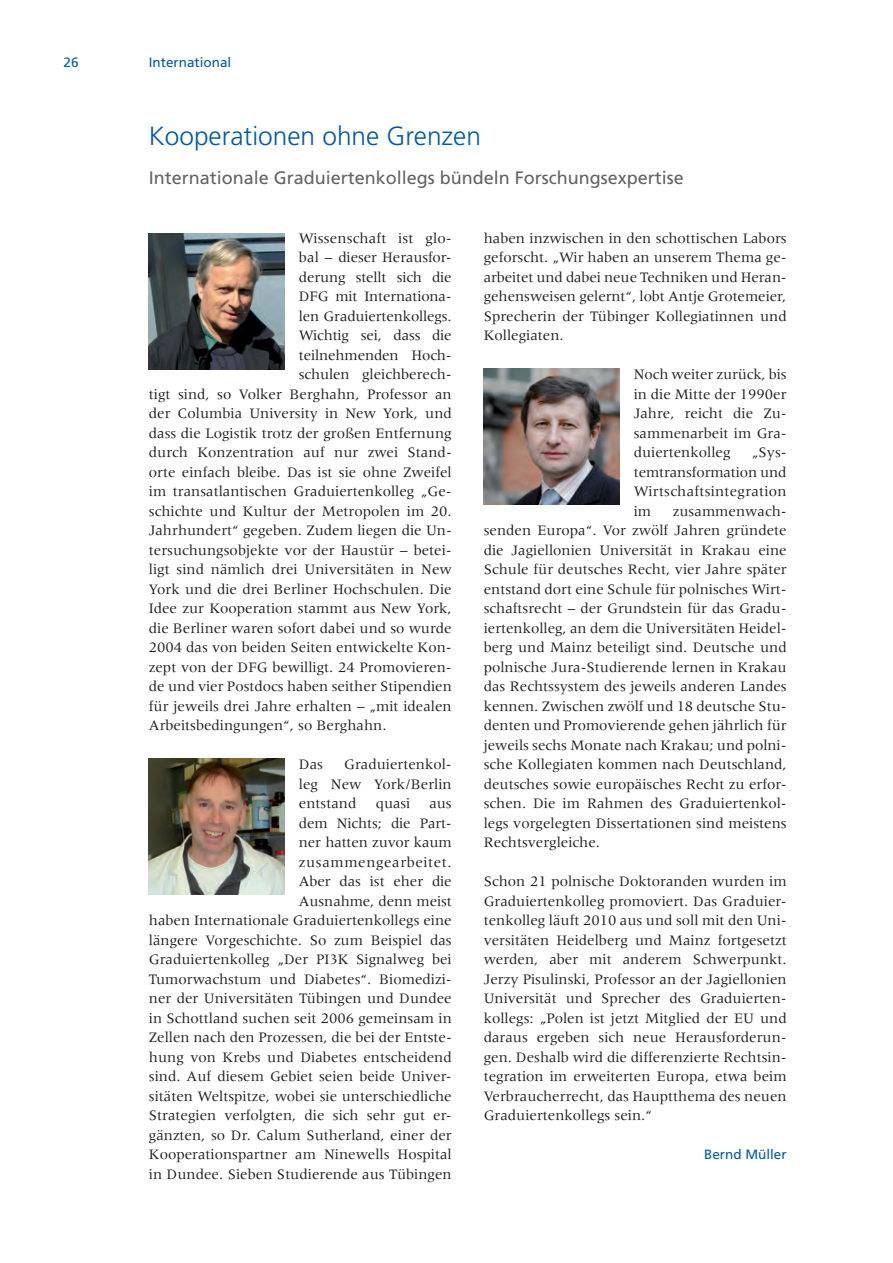
<style>
.page{position:relative;width:893px;height:1263px;background:#fff}
.page>*{position:absolute;margin:0;border:0;box-sizing:border-box;transform-origin:0 0}
.t1{font:300 26.25px "Frutiger LT Std";color:#015aaa}
.t2{font:18px "Frutiger LT Std";color:#636366}
.t3{font:15px/19.5px "Meridien LT Std";color:#231f20;text-align:justify}
.t4{font:13.5px "Frutiger LT Std";color:#015aaa}
</style>
<div class="page">
<img style="left:149px;top:234px;width:136px;height:136px">
<img style="left:149px;top:759px;width:136px;height:136px">
<img style="left:484px;top:368px;width:136px;height:136px">
<p class="t4" style="left:64px;top:54px;width:17px">26</p>
<p class="t4" style="left:149px;top:54px;width:84px">International</p>
<h1 class="t1" style="left:149px;top:121px;width:334px">Kooperationen ohne Grenzen</h1>
<p class="t2" style="left:149px;top:167px;width:537px">Internationale Graduiertenkollegs bündeln Forschungsexpertise</p>
<p class="t3" style="left:299px;top:228px;width:154px">Wissenschaft ist glo-</p>
<p class="t3" style="left:299px;top:248px;width:154px">bal – dieser Herausfor-</p>
<p class="t3" style="left:299px;top:267px;width:154px">derung stellt sich die</p>
<p class="t3" style="left:299px;top:287px;width:154px">DFG mit Internationa-</p>
<p class="t3" style="left:299px;top:306px;width:154px">len Graduiertenkollegs.</p>
<p class="t3" style="left:299px;top:326px;width:154px">Wichtig sei, dass die</p>
<p class="t3" style="left:299px;top:345px;width:154px">teilnehmenden Hoch-</p>
<p class="t3" style="left:299px;top:365px;width:154px">schulen gleichberech-</p>
<p class="t3" style="left:149px;top:384px;width:304px">tigt sind, so Volker Berghahn, Professor an</p>
<p class="t3" style="left:149px;top:404px;width:304px">der Columbia University in New York, und</p>
<p class="t3" style="left:149px;top:423px;width:304px">dass die Logistik trotz der großen Entfernung</p>
<p class="t3" style="left:149px;top:443px;width:304px">durch Konzentration auf nur zwei Stand-</p>
<p class="t3" style="left:149px;top:462px;width:304px">orte einfach bleibe. Das ist sie ohne Zweifel</p>
<p class="t3" style="left:149px;top:482px;width:304px">im transatlantischen Graduiertenkolleg „Ge-</p>
<p class="t3" style="left:149px;top:501px;width:304px">schichte und Kultur der Metropolen im 20.</p>
<p class="t3" style="left:149px;top:521px;width:304px">Jahrhundert“ gegeben. Zudem liegen die Un-</p>
<p class="t3" style="left:149px;top:540px;width:304px">tersuchungsobjekte vor der Haustür – betei-</p>
<p class="t3" style="left:149px;top:560px;width:304px">ligt sind nämlich drei Universitäten in New</p>
<p class="t3" style="left:149px;top:579px;width:304px">York und die drei Berliner Hochschulen. Die</p>
<p class="t3" style="left:149px;top:599px;width:304px">Idee zur Kooperation stammt aus New York,</p>
<p class="t3" style="left:149px;top:618px;width:304px">die Berliner waren sofort dabei und so wurde</p>
<p class="t3" style="left:149px;top:638px;width:304px">2004 das von beiden Seiten entwickelte Kon-</p>
<p class="t3" style="left:149px;top:657px;width:304px">zept von der DFG bewilligt. 24 Promovieren-</p>
<p class="t3" style="left:149px;top:677px;width:304px">de und vier Postdocs haben seither Stipendien</p>
<p class="t3" style="left:149px;top:696px;width:304px">für jeweils drei Jahre erhalten – „mit idealen</p>
<p class="t3" style="left:149px;top:716px;width:239px">Arbeitsbedingungen“, so Berghahn.</p>
<p class="t3" style="left:299px;top:755px;width:26px">Das</p>
<p class="t3" style="left:299px;top:755px;width:154px;text-indent:45px">Graduiertenkol&shy;leg New York/Berlin entstand</p>
<p class="t3" style="left:376px;top:794px;width:36px">quasi</p>
<p class="t3" style="left:149px;top:794px;width:304px;text-align:right">aus<br>dem Nichts; die Part-<br>ner hatten zuvor kaum zusammengearbeitet.<br>Aber das ist eher die<br>Ausnahme, denn meist<br>haben Internationale Graduiertenkollegs eine längere Vorgeschichte. So zum Beispiel das Graduiertenkolleg „Der PI3K Signalweg bei Tumorwachstum und Diabetes“. Biomedizi&shy;ner der Universitäten Tübingen und Dundee in Schottland suchen seit 2006 gemeinsam in Zellen nach den Prozessen, die bei der Entste&shy;hung von Krebs und Diabetes entscheidend sind. Auf diesem Gebiet seien beide Univer&shy;sitäten Weltspitze, wobei sie unterschiedliche Strategien verfolgten, die sich sehr gut er&shy;gänzten, so Dr. Calum Sutherland, einer der Kooperationspartner am Ninewells Hospital in Dundee. Sieben Studierende aus Tübingen</p>
<p class="t3" style="left:484px;top:228px;width:304px">haben inzwischen in den schottischen Labors geforscht. „Wir haben an unserem Thema ge&shy;arbeitet und dabei neue Techniken und Heran&shy;gehensweisen gelernt“, lobt Antje Grotemeier, Sprecherin der Tübinger Kollegiatinnen und Kollegiaten.</p>
<p class="t3" style="left:634px;top:365px;width:154px">Noch weiter zurück, bis in die Mitte der 1990er Jahre, reicht die Zu&shy;sammenarbeit im Gra&shy;duiertenkolleg</p>
<p class="t3" style="left:634px;top:443px;width:154px;text-indent:118px">„Sys&shy;temtransformation und Wirtschaftsintegration im</p>
<p class="t3" style="left:484px;top:501px;width:304px;text-indent:189px">zusammenwach&shy;senden Europa“. Vor zwölf Jahren gründete die Jagiellonien Universität in Krakau eine Schule für deutsches Recht, vier Jahre später entstand dort eine Schule für polnisches Wirt&shy;schaftsrecht – der Grundstein für das Gradu&shy;iertenkolleg, an dem die Universitäten Heidel&shy;berg und Mainz beteiligt sind. Deutsche und polnische Jura-Studierende lernen in Krakau das Rechtssystem des jeweils anderen Landes kennen. Zwischen zwölf und 18 deutsche Stu&shy;denten und Promovierende gehen jährlich für jeweils sechs Monate nach Krakau; und polni&shy;sche Kollegiaten kommen nach Deutschland, deutsches sowie europäisches Recht zu erfor&shy;schen. Die im Rahmen des Graduiertenkol&shy;legs vorgelegten Dissertationen sind meistens Rechtsvergleiche.</p>
<p class="t3" style="left:484px;top:872px;width:304px">Schon 21 polnische Doktoranden wurden im Graduiertenkolleg promoviert. Das Graduier&shy;tenkolleg läuft 2010 aus und soll mit den Uni&shy;versitäten Heidelberg und Mainz fortgesetzt werden, aber mit anderem Schwerpunkt.<br>Jerzy Pisulinski, Professor an der Jagiellonien Universität und Sprecher des Graduierten&shy;kollegs: „Polen ist jetzt Mitglied der EU und daraus ergeben sich neue Herausforderun&shy;gen. Deshalb wird die differenzierte Rechtsin&shy;tegration im erweiterten Europa, etwa beim Verbraucherrecht, das Hauptthema des neuen Graduiertenkollegs sein.“</p>
<p class="t4" style="left:704px;top:1147px;width:84px">Bernd Müller</p>
</div>
